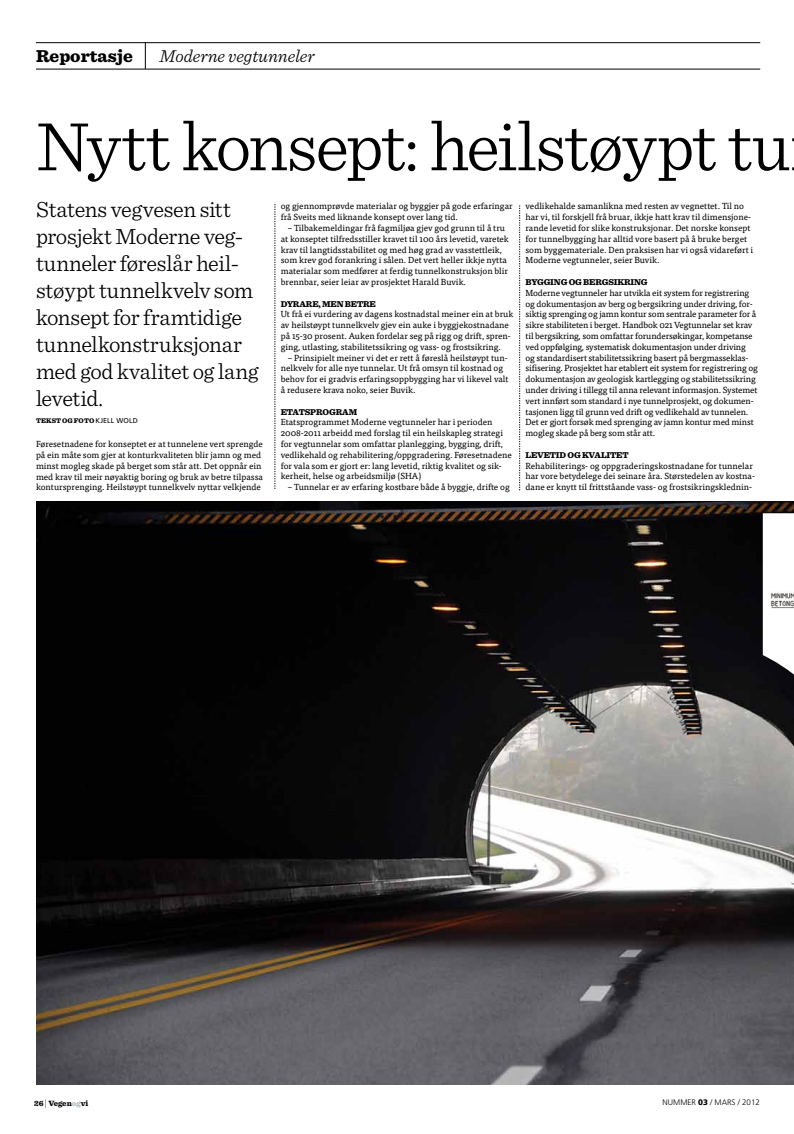
<style>
.page{position:relative;width:794px;height:1134px;background:#fff}
.page>*{position:absolute;margin:0;border:0;box-sizing:border-box;transform-origin:0 0}
.t1{font:300 72px "Sentinel";letter-spacing:-.02em;color:#000}
.t2{font:300 23px/27px "Sentinel";letter-spacing:-.015em;color:#000}
.t3{font:italic 300 18px "Sentinel";color:#000}
.t4{font:900 18px "Sentinel";color:#000}
.t5{font:8.8px/10.8px "Tisa OT";color:#000}
.t6{font:900 8.8px "Sentinel";letter-spacing:-.015em;color:#000}
.t7{font:300 8px "Frutiger LT Std";color:#000}
.t8{font:900 8px "Sentinel";color:#000}
.t9{font:7px "Frutiger LT Std";letter-spacing:.02em;color:#000}
.t10{font:900 7px "Sentinel";color:#000}
.s1{font-family:"Sentinel";font-weight:900}
.s2{font-weight:300;font-size:9.6px}
.s3{color:#b0b7bb}
.s4{font-weight:900}
</style>
<div class="page">
<hr style="left:36px;top:69px;width:724px;height:1px;background:#000">
<hr style="left:36px;top:43px;width:724px;height:1px;background:#000">
<svg style="left:145px;top:43px;width:1px;height:26px"></svg>
<img style="left:36px;top:501px;width:758px;height:583px">
<svg style="left:519px;top:205px;width:1px;height:285px"></svg>
<svg style="left:275px;top:204px;width:1px;height:285px"></svg>
<img style="left:763px;top:513px;width:31px;height:161px">
<h3 class="t4" style="left:36px;top:41px;width:98px">REPORTASJE</h3>
<h3 class="t3" style="left:159px;top:42px;width:157px">Moderne vegtunneler</h3>
<h1 class="t1" style="left:36px;top:93px;width:756px">Nytt konsept: heilstøypt tu</h1>
<h2 class="t2" style="left:36px;top:194px;width:224px">Statens vegvesen sitt prosjekt Moderne veg&shy;tunneler føreslår heil&shy;støypt tunnelkvelv som konsept for framtidige tunnelkonstruksjonar med god kvalitet og lang levetid.</h2>
<p class="t10" style="left:36px;top:415px;width:17px">TEKST</p>
<p class="t9" style="left:62px;top:417px;width:77px"><span class="s1">OG FOTO</span> Kjell Wold</p>
<p class="t5" style="left:36px;top:439px;width:228px">Føresetnadene for konseptet er at tunnelene vert sprengde på ein måte som gjer at konturkvaliteten blir jamn og med minst mogleg skade på berget som står att. Det oppnår ein med krav til meir nøyaktig boring og bruk av betre tilpassa kontursprenging. Heilstøypt tunnelkvelv nyttar velkjende</p>
<p class="t5" style="left:281px;top:201px;width:233px">og gjennomprøvde materialar og byggjer på gode erfaringar frå Sveits med liknande konsept over lang tid.</p>
<p class="t5" style="left:281px;top:223px;width:230px;text-indent:7px">– Tilbakemeldingar frå fagmiljøa gjev god grunn til å tru at konseptet tilfredsstiller kravet til 100 års levetid, varetek krav til langtidsstabilitet og med høg grad av vasstettleik, som krev god forankring i sålen. Det vert heller ikkje nytta materialar som medfører at ferdig tunnelkonstruksjon blir brennbar, seier leiar av prosjektet Harald Buvik.</p>
<p class="t6" style="left:281px;top:297px;width:97px">DYRARE, MEN BETRE</p>
<p class="t5" style="left:281px;top:309px;width:234px">Ut frå ei vurdering av dagens kostnadstal meiner ein at bruk av heilstøypt tunnelkvelv gjev ein auke i byggjekostnadane på 15-30 prosent. Auken fordelar seg på rigg og drift, spren&shy;ging, utlasting, stabilitetssikring og vass- og frostsikring.</p>
<p class="t5" style="left:281px;top:352px;width:229px;text-indent:7px">– Prinsipielt meiner vi det er rett å føreslå heilstøypt tun&shy;nelkvelv for alle nye tunnelar. Ut frå omsyn til kostnad og behov for ei gradvis erfaringsoppbygging har vi likevel valt å redusere krava noko, seier Buvik.</p>
<p class="t6" style="left:281px;top:405px;width:25px">ETATSPR</p>
<p class="t6" style="left:322px;top:405px;width:36px">OGRAM</p>
<p class="t5" style="left:281px;top:417px;width:232px">Etatsprogrammet Moderne vegtunneler har i perioden 2008-2011 arbeidd med forslag til ein heilskapleg strategi for vegtunnelar som omfattar planlegging, bygging, drift, vedlikehald og rehabilitering/oppgradering. Føresetnadene for vala som er gjort er: lang levetid, riktig kvalitet og sik&shy;kerheit, helse og arbeidsmiljø (SHA)</p>
<p class="t5" style="left:288px;top:482px;width:223px">– Tunnelar er av erfaring kostbare både å byggje, drifte og</p>
<p class="t5" style="left:525px;top:201px;width:229px">vedlikehalde samanlikna med resten av vegnettet. Til no har vi, til forskjell frå bruar, ikkje hatt krav til dimensjone&shy;rande levetid for slike konstruksjonar. Det norske konsept for tunnelbygging har alltid vore basert på å bruke berget som byggemateriale. Den praksisen har vi også vidareført i Moderne vegtunneler, seier Buvik.</p>
<p class="t6" style="left:525px;top:275px;width:77px">BYGGING OG BERGS</p>
<p class="t6" style="left:614px;top:275px;width:28px">IKRING</p>
<p class="t5" style="left:525px;top:287px;width:234px">Moderne vegtunneler har utvikla eit system for registrering og dokumentasjon av berg og bergsikring under driving, for&shy;siktig sprenging og jamn kontur som sentrale parameter for å sikre stabiliteten i berget. Handbok 021 Vegtunnelar set krav til bergsikring, som omfattar forundersøkingar, kompetanse ved oppfølging, systematisk dokumentasjon under driving<br>og standardisert stabilitetssikring basert på bergmasseklas&shy;sifisering. Prosjektet har etablert eit system for registrering og dokumentasjon av geologisk kartlegging og stabilitetssikring under driving i tillegg til anna relevant informasjon. Systemet vert innført som standard i nye tunnelprosjekt, og dokumen&shy;tasjonen ligg til grunn ved drift og vedlikehald av tunnelen.<br>Det er gjort forsøk med sprenging av jamn kontur med minst mogleg skade på berg som står att.</p>
<p class="t6" style="left:525px;top:448px;width:102px">LEVETID OG KVALITET</p>
<p class="t5" style="left:525px;top:460px;width:231px">Rehabiliterings- og oppgraderingskostnadane for tunnelar har vore betydelege dei seinare åra. Størstedelen av kostna&shy;dane er knytt til frittståande vass- og frostsikringsklednin-</p>
<p class="t8" style="left:34px;top:1096px;width:56px">26 <span class="s2">|</span> VEGEN<span class="s3">OG</span>VI</p>
<p class="t7" style="left:662px;top:1098px;width:99px">NUMMER <span class="s4">03</span> / MARS / 2012</p>
</div>
